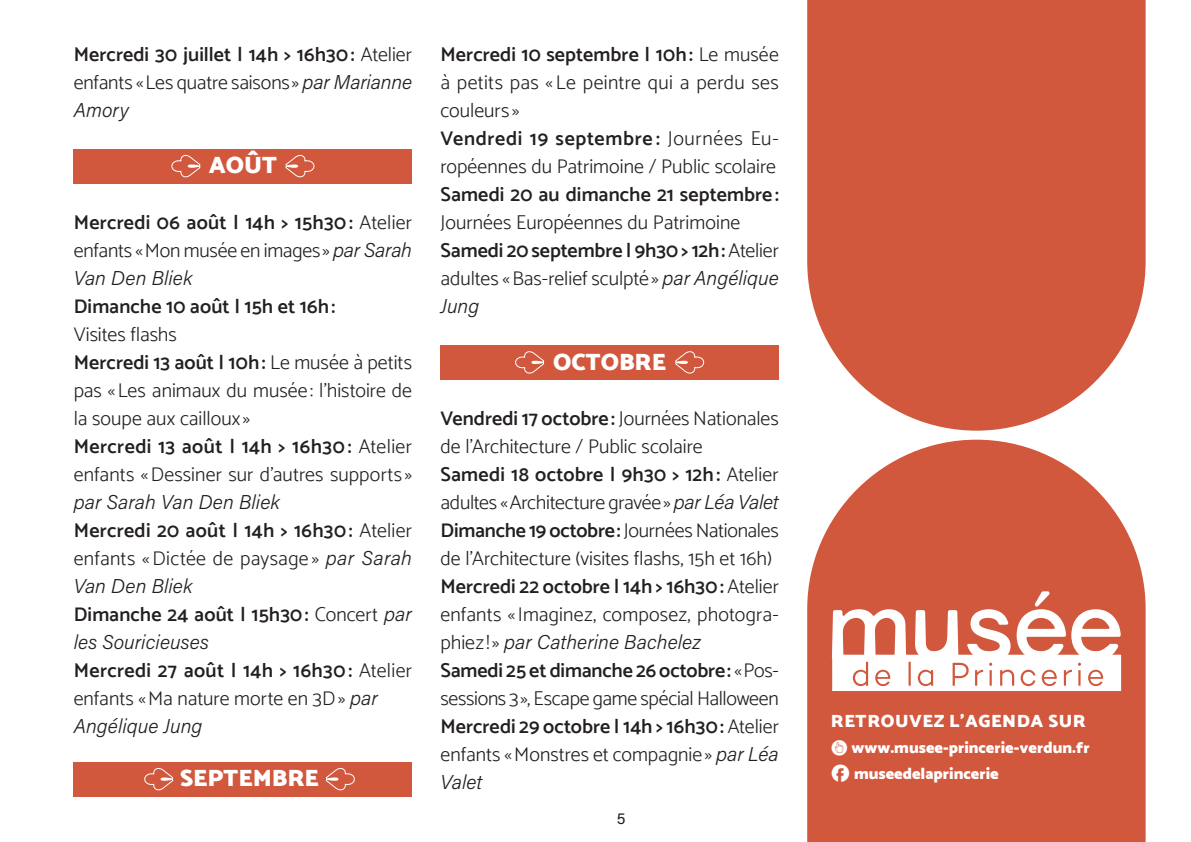
<style>
.page{position:relative;width:1191px;height:842px;background:#fff}
.page>*{position:absolute;margin:0;border:0;box-sizing:border-box;transform-origin:0 0}
.t1{font:900 24px "Catamaran";color:#fff}
.t2{font:300 20px/28px "Catamaran";color:#231f20}
.t3{font:20px "Acumin Variable Concept";color:#231f20}
.t4{font:600 20px "Catamaran";letter-spacing:.005em;color:#231f20}
.t5{font:900 18px "Catamaran";letter-spacing:.03em;color:#fff}
.t6{font:900 16px/26px "Catamaran";color:#fff}
.t7{font:16px "Acumin Variable Concept";color:#231f20}
.s1{font-weight:600}
.s2{font-family:"Acumin Variable Concept";font-weight:400}
.s3{font-weight:300}
.s4{font-family:"Catamaran";font-weight:300}
.s5{font-family:"typeecon";font-weight:400}
.s6{font-family:"typeecon";font-weight:400;font-size:18px}
</style>
<div class="page">
<svg style="left:807px;top:440px;width:338px;height:402px;background:#d66b54"></svg>
<svg style="left:807px;top:0;width:338px;height:431px;background:#d4654d"></svg>
<div style="left:74px;top:762px;width:338px;height:35px;background:#d1573d"></div>
<svg style="left:144px;top:767px;width:30px;height:24px"></svg>
<svg style="left:325px;top:767px;width:30px;height:24px"></svg>
<div style="left:440px;top:345px;width:339px;height:35px;background:#d1573d"></div>
<svg style="left:515px;top:351px;width:30px;height:23px"></svg>
<svg style="left:675px;top:351px;width:29px;height:23px"></svg>
<div style="left:74px;top:149px;width:338px;height:35px;background:#d1573d"></div>
<svg style="left:171px;top:154px;width:30px;height:24px"></svg>
<svg style="left:285px;top:155px;width:30px;height:23px"></svg>
<svg style="left:832px;top:591px;width:289px;height:100px"></svg>
<p class="t2" style="left:74px;top:40px;width:340px"><span class="s1">Mercredi 30 juillet | 14h &gt; 16h30:</span> Atelier enfants «Les quatre saisons » <span class="s2">par Marianne</span></p>
<p class="t3" style="left:74px;top:96px;width:57px">Amory</p>
<p class="t1" style="left:209px;top:151px;width:70px">AOÛT</p>
<p class="t2" style="left:74px;top:208px;width:340px"><span class="s1">Mercredi 06 août | 14h &gt; 15h30:</span> Atelier enfants «Mon musée en images» <span class="s2">par Sarah</span></p>
<p class="t3" style="left:74px;top:264px;width:120px">Van Den Bliek</p>
<p class="t4" style="left:74px;top:294px;width:263px">Dimanche 10 août | 15h et 16h:</p>
<p class="t2" style="left:74px;top:320px;width:340px">Visites flashs<br><span class="s1">Mercredi 13 août | 10h:</span> Le musée à petits pas « Les animaux du musée : l’histoire de la soupe aux cailloux »<br><span class="s1">Mercredi 13 août | 14h &gt; 16h30 :</span> Atelier enfants «Dessiner sur d’autres supports »</p>
<p class="t3" style="left:74px;top:488px;width:207px">par Sarah Van Den Bliek</p>
<p class="t2" style="left:74px;top:516px;width:340px"><span class="s1">Mercredi 20 août | 14h &gt; 16h30:</span> Atelier enfants «Dictée de paysage » <span class="s2">par Sarah</span></p>
<p class="t3" style="left:74px;top:572px;width:120px">Van Den Bliek</p>
<p class="t4" style="left:74px;top:602px;width:340px">Dimanche 24 août | 15h30: <span class="s3">Concert</span> <span class="s2">par</span></p>
<p class="t3" style="left:74px;top:628px;width:137px">les Souricieuses</p>
<p class="t2" style="left:74px;top:656px;width:340px"><span class="s1">Mercredi 27 août | 14h &gt; 16h30:</span> Atelier enfants «Ma nature morte en 3D» <span class="s2">par</span></p>
<p class="t3" style="left:74px;top:712px;width:130px">Angélique Jung</p>
<p class="t1" style="left:180px;top:764px;width:140px">SEPTEMBRE</p>
<p class="t2" style="left:440px;top:40px;width:340px"><span class="s1">Mercredi 10 septembre | 10h:</span> Le musée à petits pas « Le peintre qui a perdu ses couleurs »<br><span class="s1">Vendredi 19 septembre :</span> Journées Eu&shy;ropéennes du Patrimoine / Public scolaire</p>
<p class="t4" style="left:440px;top:182px;width:340px">Samedi 20 au dimanche 21 septembre:</p>
<p class="t2" style="left:440px;top:208px;width:340px">Journées Européennes du Patrimoine<br><span class="s1">Samedi 20 septembre | 9h30 &gt; 12h:</span> Atelier adultes «Bas-relief sculpté » <span class="s2">par Angélique</span></p>
<p class="t3" style="left:440px;top:292px;width:40px">Jung</p>
<p class="t1" style="left:553px;top:347px;width:114px">OCTOBRE</p>
<p class="t2" style="left:440px;top:404px;width:340px"><span class="s1">Vendredi 17 octobre:</span> Journées Nationales de l’Architecture / Public scolaire<br><span class="s1">Samedi 18 octobre | 9h30 &gt; 12h:</span> Atelier adultes «Architecture gravée» <span class="s2">par Léa Valet </span><span class="s1">Dimanche 19 octobre:</span> Journées Nationales de l’Architecture (visites flashs, 15h et 16h)<br><span class="s1">Mercredi 22 octobre | 14h &gt; 16h30:</span> Atelier enfants «Imaginez, composez, photogra-</p>
<p class="t3" style="left:440px;top:628px;width:262px"><span class="s4">phiez !»</span> par Catherine Bachelez</p>
<p class="t2" style="left:440px;top:656px;width:340px;text-align:justify"><span class="s1">Samedi 25 et dimanche 26 octobre:</span> «Pos&shy;sessions 3», Escape game spécial Halloween <span class="s1">Mercredi 29 octobre | 14h &gt; 16h30:</span> Atelier enfants «Monstres et compagnie » <span class="s2">par Léa</span></p>
<p class="t3" style="left:440px;top:768px;width:43px">Valet</p>
<p class="t7" style="left:617px;top:807px;width:10px">5</p>
<p class="t5" style="left:831px;top:710px;width:256px">RETROUVEZ L'AGENDA SUR</p>
<p class="t6" style="left:831px;top:734px;width:260px"><span class="s5">U</span> www.musee-princerie-verdun.fr<br><span class="s6">F</span> museedelaprincerie</p>
</div>
